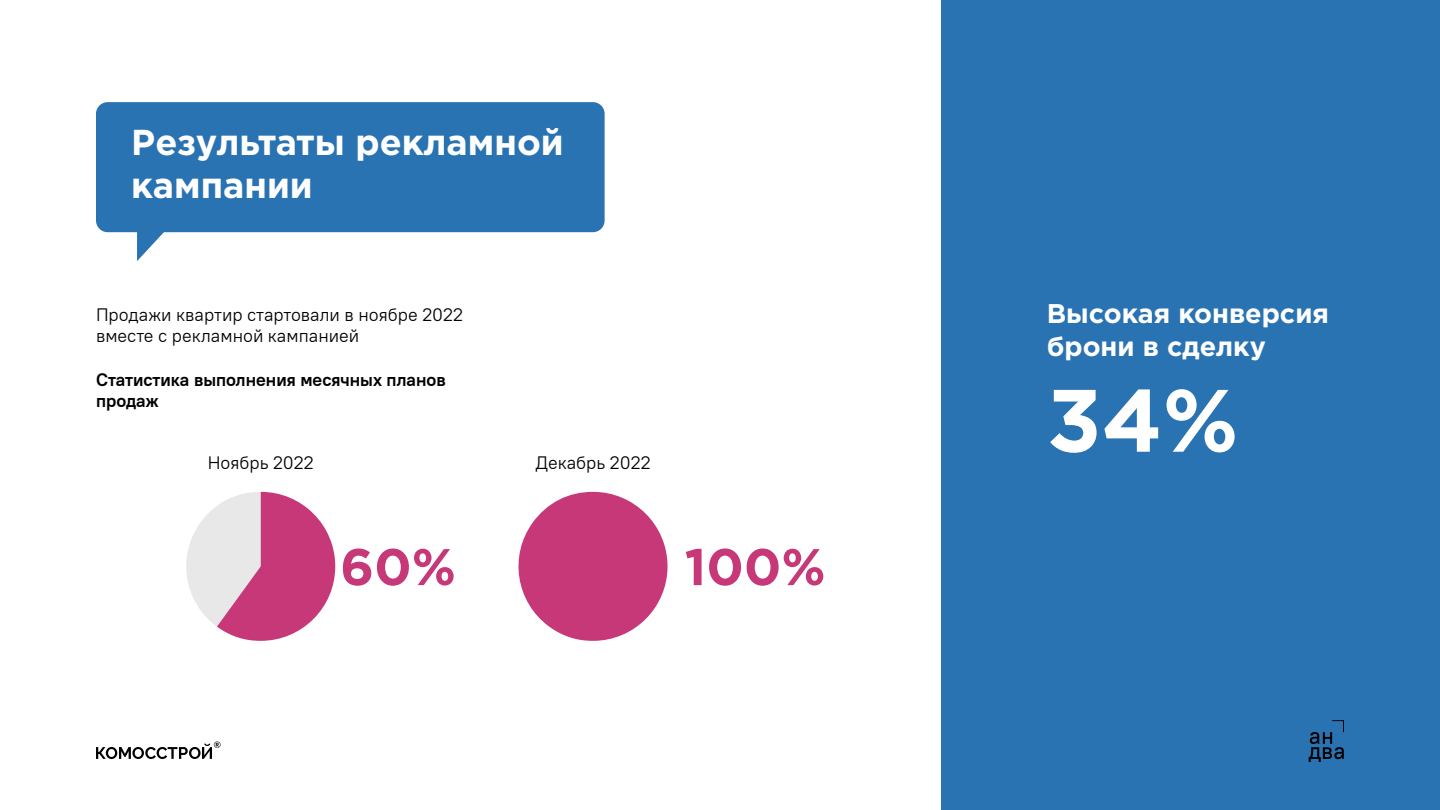
<style>
.page{position:relative;width:1440px;height:810px;background:#fff}
.page>*{position:absolute;margin:0;border:0;box-sizing:border-box;transform-origin:0 0}
.t1{font:700 88.35px "Gotham Pro";color:#fff}
.t2{font:700 51.45px "Gotham Pro";color:#c73878}
.t3{font:700 36px/43.2px "Gotham Pro";color:#fff}
.t4{font:700 27px/32.4px "Gotham Pro";color:#fff}
.t5{font:18px/21.6px "PT Root UIVF";color:#000}
</style>
<div class="page">
<div style="left:941px;top:0;width:499px;height:810px;background:#2973b3"></div>
<svg style="left:186px;top:492px;width:149px;height:149px"></svg>
<svg style="left:518px;top:492px;width:150px;height:149px"></svg>
<div style="left:96px;top:102px;width:509px;height:130px;background:#2973b3;border-radius:12px"></div>
<svg style="left:137px;top:232px;width:34px;height:29px"></svg>
<svg style="left:96px;top:742px;width:125px;height:17px"></svg>
<svg style="left:1309px;top:720px;width:35px;height:42px"></svg>
<h3 class="t3" style="left:131px;top:119px;width:434px">Результаты рекламной кампании</h3>
<p class="t5" style="left:96px;top:304px;width:369px">Продажи квартир стартовали в ноябре 2022 вместе с рекламной кампанией</p>
<p class="t5" style="left:96px;top:368px;width:351px">Статистика выполнения месячных планов продаж</p>
<p class="t5" style="left:208px;top:452px;width:108px">Ноябрь 2022</p>
<h2 class="t2" style="left:340px;top:537px;width:117px">60%</h2>
<p class="t5" style="left:535px;top:452px;width:117px">Декабрь 2022</p>
<h2 class="t2" style="left:685px;top:537px;width:143px">100%</h2>
<h3 class="t4" style="left:1047px;top:297px;width:284px">Высокая конверсия брони в сделку</h3>
<h1 class="t1" style="left:1047px;top:369px;width:193px">34%</h1>
</div>
